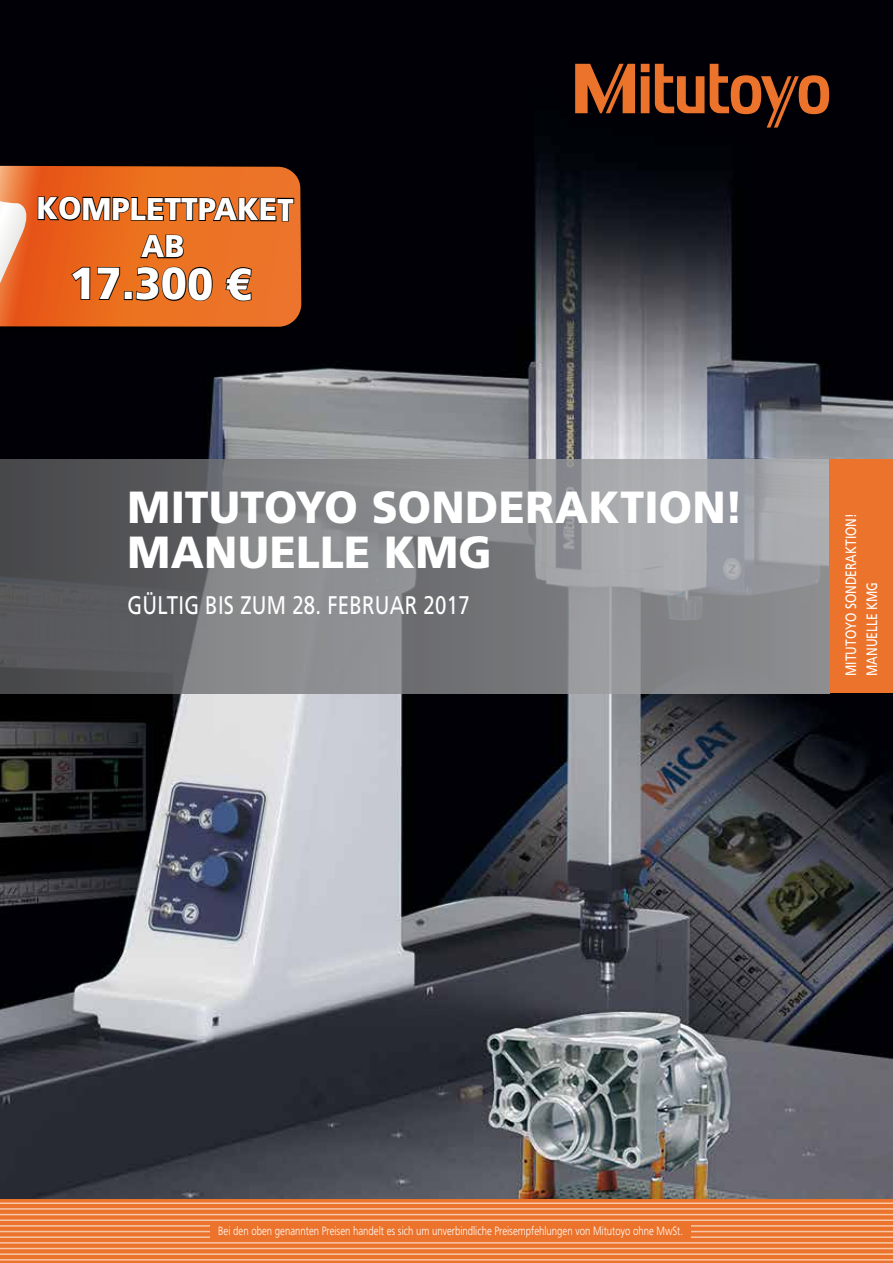
<style>
.page{position:relative;width:893px;height:1263px;background:#fff}
.page>*{position:absolute;margin:0;border:0;box-sizing:border-box;transform-origin:0 0}
.t1{font:900 45px/45px "Mitutoyo Frutiger";letter-spacing:.005em;color:#fff}
.t2{font:900 31.5px/37.5px "Mitutoyo Frutiger";letter-spacing:-.005em;color:#fff;text-align:center}
.t3{font:25.5px "Mitutoyo Frutiger";letter-spacing:.01em;color:#fff}
.t4{font:15px/21px "Mitutoyo Frutiger";color:#fff}
.t5{font:300 12px "Mitutoyo Frutiger";color:#fff}
</style>
<div class="page">
<img style="left:0;top:0;width:893px;height:1199px">
<svg style="left:575px;top:64px;width:254px;height:64px;background:#5b2c14"></svg>
<svg style="left:0;top:1199px;width:893px;height:64px;background:#ec7833"></svg>
<hr style="left:0;top:1259px;width:893px;height:1px;background:#fff">
<hr style="left:0;top:1253px;width:893px;height:2px;background:#fff">
<hr style="left:0;top:1248px;width:893px;height:1px;background:#fff">
<hr style="left:0;top:1242px;width:893px;height:1px;background:#fff">
<hr style="left:0;top:1236px;width:893px;height:2px;background:#fff">
<hr style="left:0;top:1231px;width:893px;height:1px;background:#fff">
<hr style="left:0;top:1225px;width:893px;height:1px;background:#fff">
<hr style="left:0;top:1219px;width:893px;height:2px;background:#fff">
<hr style="left:0;top:1214px;width:893px;height:1px;background:#fff">
<hr style="left:0;top:1208px;width:893px;height:2px;background:#fff">
<hr style="left:0;top:1202px;width:893px;height:2px;background:#fff">
<svg style="left:0;top:459px;width:829px;height:234px;background:#7e8082"></svg>
<div style="left:829px;top:459px;width:64px;height:234px;background:#ec732b"></div>
<div style="left:0;top:160px;width:308px;height:193px;background:#000"></div>
<svg style="left:0;top:166px;width:301px;height:161px;background:#e36a22"></svg>
<svg style="left:0;top:191px;width:295px;height:111px;background:#cf6425"></svg>
<div style="left:210px;top:1222px;width:481px;height:19px;background:#ec732b"></div>
<h2 class="t2" style="left:37px;top:190px;width:259px">KOMPLETTPAKET<br>AB</h2>
<h1 class="t1" style="left:69px;top:261px;width:185px">17.300 €</h1>
<h1 class="t1" style="left:128px;top:484px;width:617px">MITUTOYO SONDERAKTION!<br>MANUELLE KMG</h1>
<h3 class="t3" style="left:128px;top:589px;width:344px">GÜLTIG BIS ZUM 28. FEBRUAR 2017</h3>
<p class="t4" style="left:840px;top:676px;width:164px;rotate:-90deg">MITUTOYO SONDERAKTION!<br>MANUELLE KMG</p>
<p class="t5" style="left:218px;top:1223px;width:466px">Bei den oben genannten Preisen handelt es sich um unverbindliche Preisempfehlungen von Mitutoyo ohne MwSt.</p>
</div>
